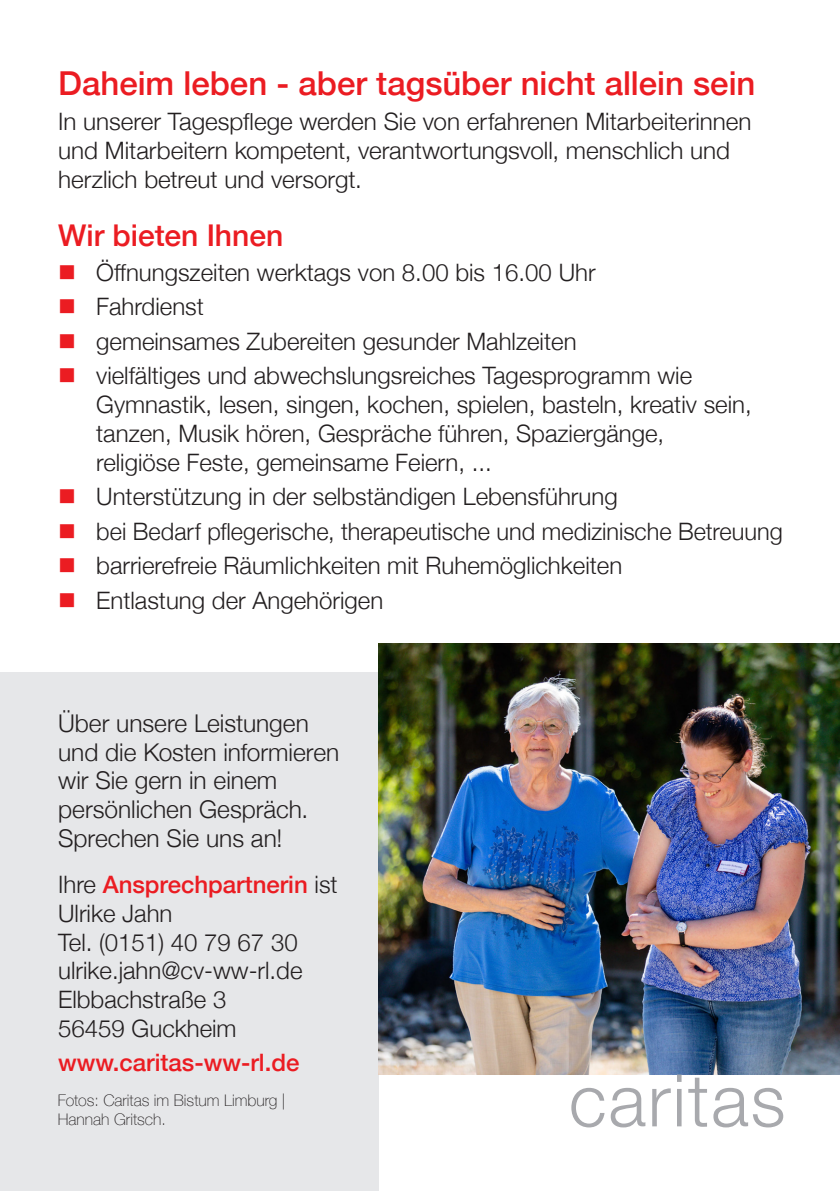
<style>
.page{position:relative;width:840px;height:1191px;background:#fff}
.page>*{position:absolute;margin:0;border:0;box-sizing:border-box;transform-origin:0 0}
.t1{font:500 33px "Helvetica Neue";color:#eb1c22}
.t2{font:500 30px "Helvetica Neue";color:#eb1c22}
.t3{font:300 24.4px/28.8px "Helvetica Neue";color:#231f20}
.t4{font:300 24px/28.8px "Helvetica Neue";color:#231f20}
.t5{font:500 24px "Helvetica Neue";color:#eb1c22}
.t6{font:100 16px/19.2px "Helvetica Neue";color:#231f20}
.s1{color:#eb1c22}
.s2{font-weight:500;color:#eb1c22}
</style>
<div class="page">
<div style="left:0;top:672px;width:378px;height:519px;background:#e6e7e9"></div>
<img style="left:378px;top:643px;width:461px;height:431px">
<svg style="left:571px;top:1087px;width:33px;height:40px"></svg>
<svg style="left:610px;top:1087px;width:35px;height:40px"></svg>
<svg style="left:652px;top:1088px;width:18px;height:38px"></svg>
<div style="left:676px;top:1089px;width:5px;height:37px;background:#a8a9ad"></div>
<div style="left:676px;top:1074px;width:5px;height:8px;background:#a8a9ad"></div>
<svg style="left:688px;top:1077px;width:18px;height:49px"></svg>
<svg style="left:713px;top:1087px;width:69px;height:40px"></svg>
<p class="t1" style="left:58px;top:57px;width:698px">Daheim leben - aber tagsüber nicht allein sein</p>
<p class="t4" style="left:58px;top:105px;width:694px">In unserer Tagespflege werden Sie von erfahrenen Mitarbeiterinnen und Mitarbeitern kompetent, verantwortungsvoll, menschlich und herzlich betreut und versorgt.</p>
<p class="t2" style="left:58px;top:211px;width:226px">Wir bieten Ihnen</p>
<p class="t4" style="left:58px;top:256px;width:538px"><span class="s1">■</span> Öffnungszeiten werktags von 8.00 bis 16.00 Uhr</p>
<p class="t4" style="left:58px;top:290px;width:147px"><span class="s1">■</span> Fahrdienst</p>
<p class="t4" style="left:58px;top:325px;width:519px"><span class="s1">■</span> gemeinsames Zubereiten gesunder Mahlzeiten</p>
<p class="t4" style="left:96px;top:359px;width:656px;text-indent:-38px"><span class="s1">■</span> vielfältiges und abwechslungsreiches Tagesprogramm wie Gymnastik, lesen, singen, kochen, spielen, basteln, kreativ sein, tanzen, Musik hören, Gespräche führen, Spaziergänge, religiöse Feste, gemeinsame Feiern, ...</p>
<p class="t4" style="left:58px;top:480px;width:560px"><span class="s1">■</span> Unterstützung in der selbständigen Lebensführung</p>
<p class="t4" style="left:58px;top:515px;width:725px"><span class="s1">■</span> bei Bedarf pflegerische, therapeutische und medizinische Betreuung</p>
<p class="t4" style="left:58px;top:549px;width:565px"><span class="s1">■</span> barrierefreie Räumlichkeiten mit Ruhemöglichkeiten</p>
<p class="t4" style="left:58px;top:584px;width:326px"><span class="s1">■</span> Entlastung der Angehörigen</p>
<p class="t3" style="left:58px;top:707px;width:282px">Über unsere Leistungen und die Kosten informieren wir Sie gern in einem persönlichen Gespräch.<br>Sprechen Sie uns an!</p>
<p class="t4" style="left:58px;top:868px;width:281px">Ihre <span class="s2">Ansprechpartnerin</span> ist<br>Ulrike Jahn<br>Tel. (0151) 40 79 67 30 ulrike.jahn@cv-ww-rl.de<br>Elbbachstraße 3<br>56459 Guckheim</p>
<p class="t5" style="left:58px;top:1043px;width:243px">www.caritas-ww-rl.de</p>
<p class="t6" style="left:58px;top:1089px;width:229px">Fotos: Caritas im Bistum Limburg |<br>Hannah Gritsch.</p>
</div>
